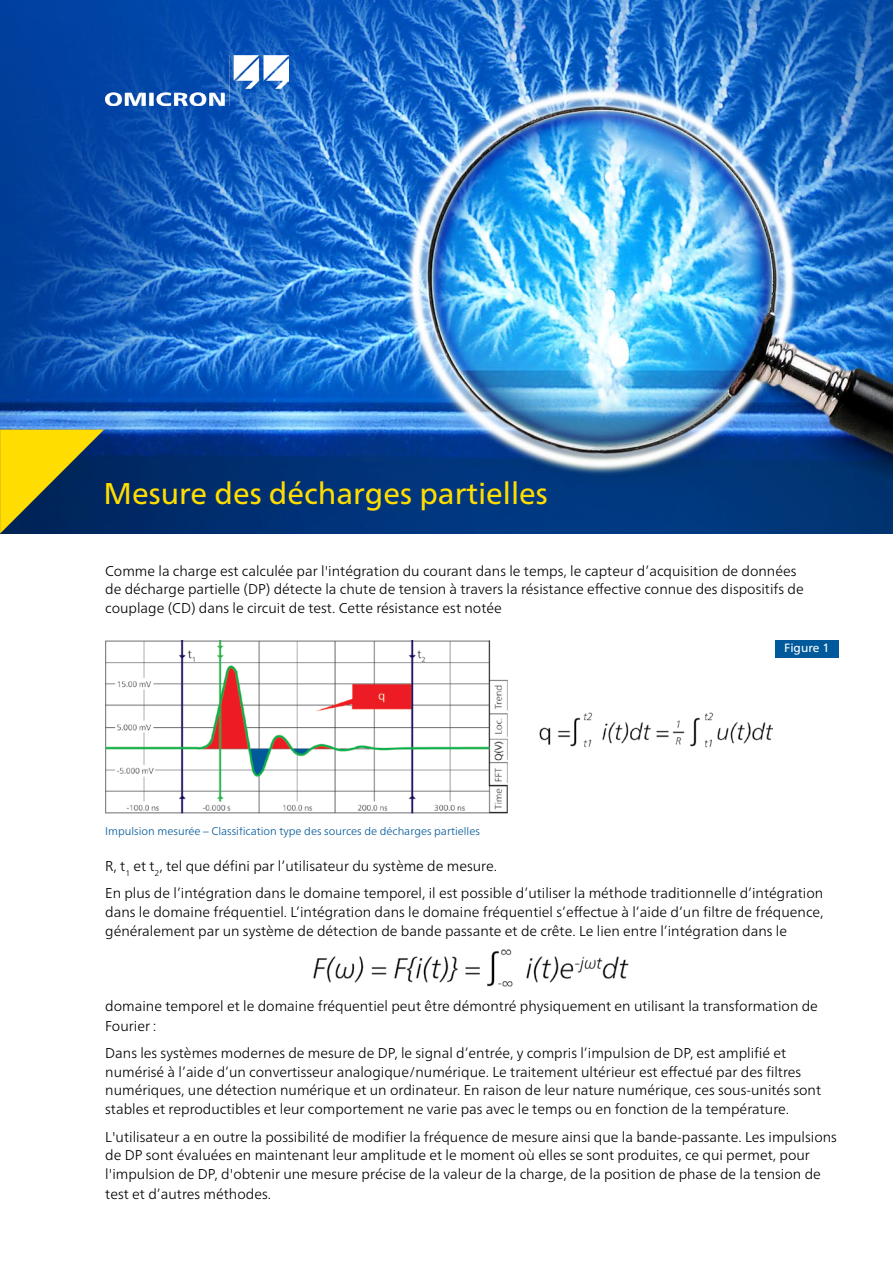
<style>
.page{position:relative;width:893px;height:1263px;background:#fff}
.page>*{position:absolute;margin:0;border:0;box-sizing:border-box;transform-origin:0 0}
.t1{font:30px "Frutiger Neue LTW1 G";color:#fd0}
.t2{font:300 14.25px/18.8px "Frutiger Neue LTW1 G";color:#000}
.t3{font:12px "Frutiger Neue LTW1 G";color:#fff}
.t4{font:300 11.25px "Frutiger Neue LTW1 G";color:#00599a}
.s1{font-weight:400}
</style>
<div class="page">
<img style="left:0;top:0;width:893px;height:534px">
<svg style="left:0;top:429px;width:104px;height:105px"></svg>
<img style="left:313px;top:949px;width:316px;height:38px">
<img style="left:106px;top:55px;width:182px;height:50px">
<div style="left:775px;top:640px;width:64px;height:17px;background:#00599a"></div>
<img style="left:105px;top:640px;width:668px;height:174px">
<p class="t1" style="left:103px;top:472px;width:446px">Mesure des décharges partielles</p>
<p class="t2" style="left:105px;top:561px;width:700px">Comme la charge est calculée par l'intégration du courant dans le temps, le capteur d’acquisition de données de décharge partielle (DP) détecte la chute de tension à travers la résistance effective connue des dispositifs de couplage (CD) dans le circuit de test. Cette résistance est notée</p>
<p class="t4" style="left:105px;top:824px;width:376px">Impulsion mesurée <span class="s1">–</span> Classification type des sources de décharges partielles</p>
<p class="t3" style="left:784px;top:639px;width:47px">Figure 1</p>
<p class="t2" style="left:105px;top:856px;width:393px">R, t<sub>1</sub> et t<sub>2</sub>, tel que défini par l’utilisateur du système de mesure.</p>
<p class="t2" style="left:105px;top:884px;width:720px;text-align:justify">En plus de l’intégration dans le domaine temporel, il est possible d’utiliser la méthode traditionnelle d’intégration dans le domaine fréquentiel. L’intégration dans le domaine fréquentiel s’effectue à l’aide d’un filtre de fréquence, généralement par un système de détection de bande passante et de crête. Le lien entre l’intégration dans le</p>
<p class="t2" style="left:105px;top:996px;width:714px;line-height:19.5px">domaine temporel et le domaine fréquentiel peut être démontré physiquement en utilisant la transformation de<br>Fourier :</p>
<p class="t2" style="left:105px;top:1043px;width:717px">Dans les systèmes modernes de mesure de DP, le signal d’entrée, y compris l’impulsion de DP, est amplifié et numérisé à l’aide d’un convertisseur analogique/numérique. Le traitement ultérieur est effectué par des filtres numériques, une détection numérique et un ordinateur. En raison de leur nature numérique, ces sous-unités sont stables et reproductibles et leur comportement ne varie pas avec le temps ou en fonction de la température.</p>
<p class="t2" style="left:105px;top:1127px;width:733px">L'utilisateur a en outre la possibilité de modifier la fréquence de mesure ainsi que la bande-passante. Les impulsions de DP sont évaluées en maintenant leur amplitude et le moment où elles se sont produites, ce qui permet, pour l'impulsion de DP, d'obtenir une mesure précise de la valeur de la charge, de la position de phase de la tension de test et d’autres méthodes.</p>
</div>
